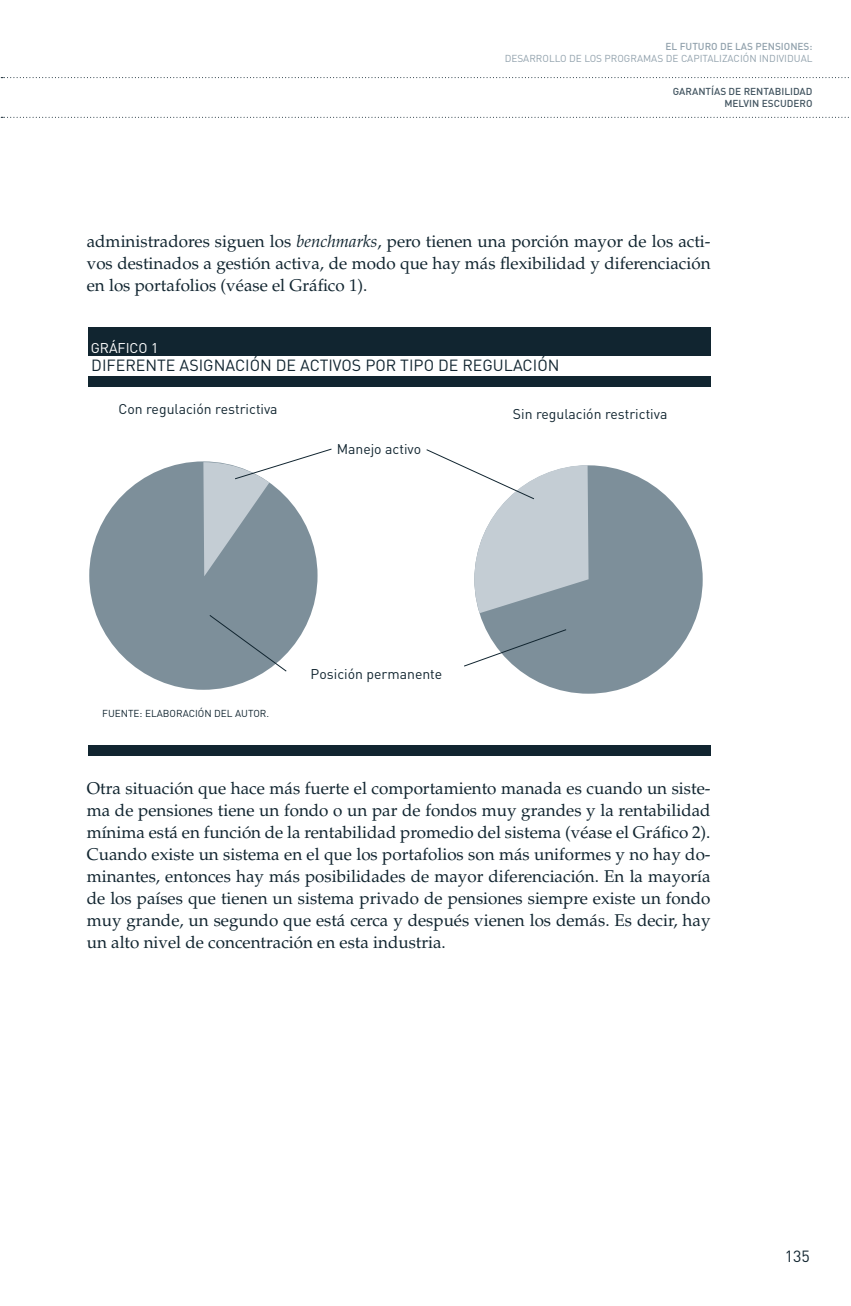
<style>
.page{position:relative;width:851px;height:1306px;background:#fff}
.page>*{position:absolute;margin:0;border:0;box-sizing:border-box;transform-origin:0 0}
.t1{font:17px/22px "Palatino";color:#112530;text-align:justify}
.t2{font:16px "DIN";color:#112530}
.t3{font:14px "DIN";color:#112530}
.t4{font:14px "DIN";color:#fff}
.t5{font:10px "DIN";color:#92a2ad}
.t6{font:500 10px/12px "DIN";color:#435561;text-align:center}
.t7{font:10px "DIN";color:#112530}
.t8{font:500 10px "DIN";color:#92a2ad}
.s1{font-style:italic}
</style>
<div class="page">
<svg style="left:0;top:117px;width:849px;height:1px"></svg>
<svg style="left:0;top:77px;width:849px;height:1px"></svg>
<div style="left:88px;top:327px;width:622px;height:428px;background:#112530"></div>
<div style="left:88px;top:356px;width:622px;height:19px;background:#fff"></div>
<div style="left:88px;top:387px;width:622px;height:357px;background:#fff"></div>
<div style="left:89px;top:461px;width:228px;height:228px;background:#7d8f9a;border-radius:50%"></div>
<div style="left:474px;top:465px;width:229px;height:228px;background:#7d8f9a;border-radius:50%"></div>
<svg style="left:203px;top:448px;width:385px;height:224px"></svg>
<p class="t8" style="left:665px;top:40px;width:22px">EL FUTURO</p>
<p class="t8" style="left:720px;top:40px;width:22px">DE LAS</p>
<p class="t8" style="left:755px;top:40px;width:7px">PENSIONES</p>
<p class="t8" style="left:809px;top:40px;width:5px">:</p>
<p class="t5" style="left:505px;top:52px;width:7px">DESA</p>
<p class="t5" style="left:529px;top:52px;width:158px">RROLLO DE LOS PROGRAMAS DE CAPITALI</p>
<p class="t5" style="left:722px;top:52px;width:43px">ZACIÓN INDI</p>
<p class="t5" style="left:779px;top:52px;width:12px">VIDUAL</p>
<p class="t6" style="left:673px;top:85px;width:8px">GARANT</p>
<p class="t6" style="left:711px;top:85px;width:40px">ÍASDERENTABILIDAD<br>MEL</p>
<p class="t6" style="left:743px;top:97px;width:26px">VIN ESCUDERO</p>
<p class="t1" style="left:87px;top:231px;width:625px">administradores siguen los <span class="s1">benchmarks</span>, pero tienen una porción mayor de los acti&shy;vos destinados a gestión activa, de modo que hay más flexibilidad y diferenciación en los portafolios (véase el Gráfico 1).</p>
<p class="t4" style="left:91px;top:339px;width:69px">GRÁFICO 1</p>
<p class="t2" style="left:91px;top:355px;width:55px">DIFERENTE</p>
<p class="t2" style="left:180px;top:355px;width:44px">ASIGNACI</p>
<p class="t2" style="left:250px;top:355px;width:60px">ÓNDE ACTI</p>
<p class="t2" style="left:333px;top:355px;width:170px">VOS POR TIPO DE REGULACI</p>
<p class="t2" style="left:537px;top:355px;width:20px">ÓN</p>
<p class="t3" style="left:119px;top:400px;width:160px">CON REGULACIÓN RESTRICTIVA</p>
<p class="t3" style="left:337px;top:440px;width:86px">MANEJO ACTIVO</p>
<p class="t3" style="left:513px;top:405px;width:156px">SIN REGULACIÓN RESTRICTIVA</p>
<p class="t7" style="left:102px;top:707px;width:13px">FUENTE</p>
<p class="t7" style="left:140px;top:707px;width:13px">: ELAB</p>
<p class="t7" style="left:170px;top:707px;width:52px">ORACIÓN DEL</p>
<p class="t7" style="left:235px;top:707px;width:35px">AUTOR.</p>
<p class="t3" style="left:311px;top:665px;width:133px">POSICIÓN PERMANENTE</p>
<p class="t1" style="left:87px;top:777px;width:625px">Otra situación que hace más fuerte el comportamiento manada es cuando un siste&shy;ma de pensiones tiene un fondo o un par de fondos muy grandes y la rentabilidad mínima está en función de la rentabilidad promedio del sistema (véase el Gráfico 2).<br>Cuando existe un sistema en el que los portafolios son más uniformes y no hay do&shy;minantes, entonces hay más posibilidades de mayor diferenciación. En la mayoría de los países que tienen un sistema privado de pensiones siempre existe un fondo muy grande, un segundo que está cerca y después vienen los demás. Es decir, hay un alto nivel de concentración en esta industria.</p>
<p class="t2" style="left:785px;top:1246px;width:27px">135</p>
</div>
